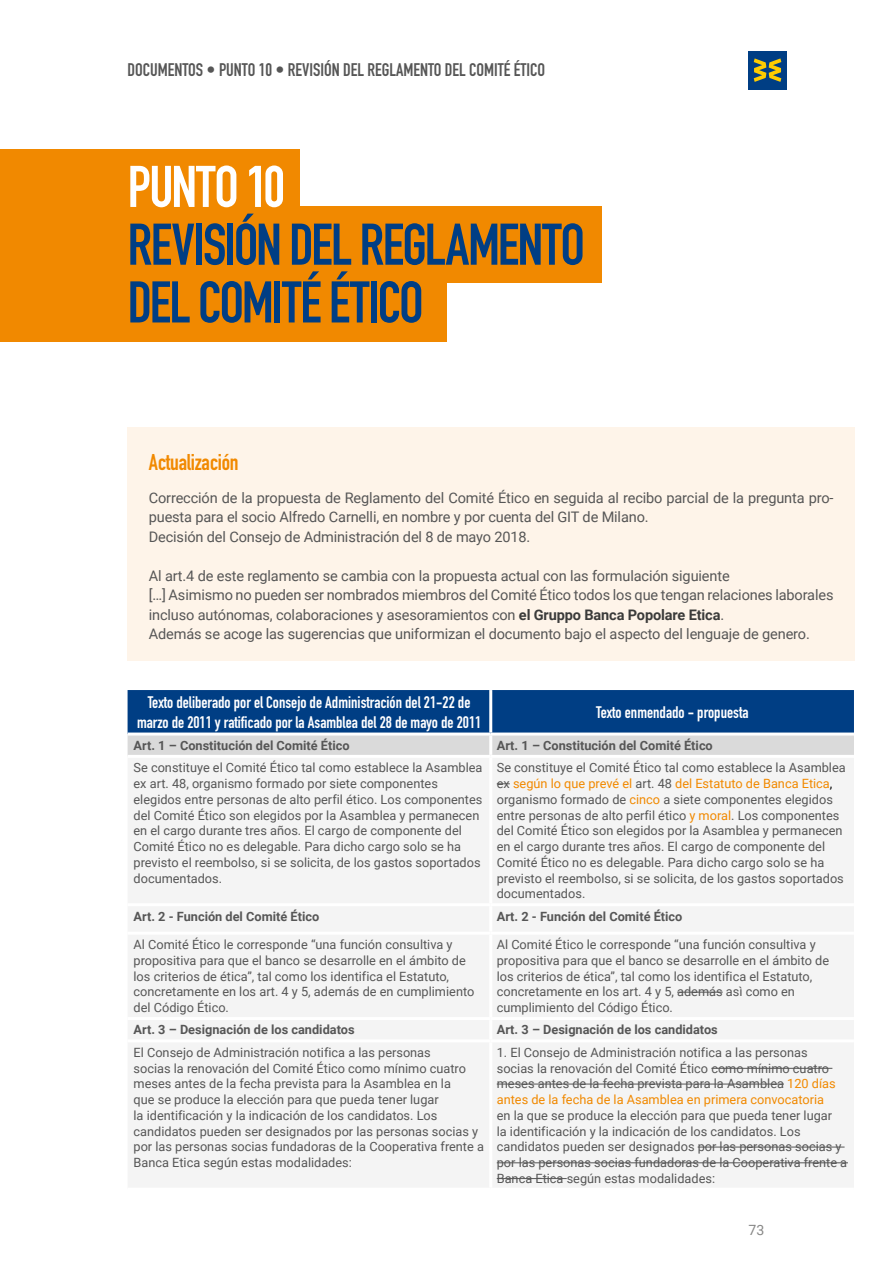
<style>
.page{position:relative;width:893px;height:1263px;background:#fff}
.page>*{position:absolute;margin:0;border:0;box-sizing:border-box;transform-origin:0 0}
.t1{font:57.75px/57.8px "DIN Engschrift Std";letter-spacing:-.03em;color:#003e84}
.t2{font:57.75px "DIN Engschrift Std";letter-spacing:-.035em;color:#fff}
.t3{font:22.5px "DIN Engschrift Std";letter-spacing:-.01em;color:#f18900}
.t4{font:18px "DIN Engschrift Std";color:#565656}
.t5{font:16.5px/19.5px "DIN Engschrift Std";color:#fff;text-align:center}
.t6{font:14.55px/19.5px "Roboto";letter-spacing:-.01em;color:#565656}
.t7{font:14.1px "Roboto";color:#878786}
.t8{font:12.75px/15.8px "Roboto";color:#565656}
.t9{font:700 12.75px "Roboto";color:#565656}
.s1{font-weight:700;color:#3b3b3a}
.s2{color:#f18900}
.s3{color:#000}
</style>
<div class="page">
<div style="left:748px;top:51px;width:39px;height:38px;background:#003e84"></div>
<svg style="left:754px;top:58px;width:27px;height:24px"></svg>
<div style="left:0;top:207px;width:601px;height:76px;background:#f18900"></div>
<div style="left:0;top:265px;width:446px;height:77px;background:#f18900"></div>
<div style="left:0;top:149px;width:299px;height:76px;background:#f18900"></div>
<svg style="left:128px;top:690px;width:726px;height:65px;background:#4670a0"></svg>
<div style="left:128px;top:758px;width:726px;height:429px;background:#f4f4f4"></div>
<hr style="left:489px;top:690px;width:3px;height:42px;background:#fff">
<hr style="left:128px;top:732px;width:363px;height:3px;background:#fff">
<hr style="left:491px;top:732px;width:363px;height:3px;background:#fff">
<hr style="left:489px;top:735px;width:3px;height:20px;background:#fff">
<hr style="left:489px;top:758px;width:3px;height:145px;background:#fff">
<hr style="left:128px;top:903px;width:363px;height:3px;background:#fff">
<hr style="left:491px;top:903px;width:363px;height:3px;background:#fff">
<hr style="left:489px;top:906px;width:3px;height:26px;background:#fff">
<hr style="left:128px;top:932px;width:363px;height:3px;background:#fff">
<hr style="left:491px;top:932px;width:363px;height:3px;background:#fff">
<hr style="left:489px;top:935px;width:3px;height:82px;background:#fff">
<hr style="left:128px;top:1017px;width:363px;height:3px;background:#fff">
<hr style="left:491px;top:1017px;width:363px;height:3px;background:#fff">
<hr style="left:489px;top:1020px;width:3px;height:19px;background:#fff">
<hr style="left:128px;top:1039px;width:363px;height:3px;background:#fff">
<hr style="left:491px;top:1039px;width:363px;height:3px;background:#fff">
<hr style="left:489px;top:1042px;width:3px;height:146px;background:#fff">
<svg style="left:497px;top:783px;width:13px;height:1px"></svg>
<hr style="left:677px;top:992px;width:46px;height:1px;background:#565656">
<hr style="left:711px;top:1068px;width:121px;height:1px;background:#565656">
<hr style="left:497px;top:1084px;width:287px;height:1px;background:#565656">
<hr style="left:698px;top:1147px;width:147px;height:1px;background:#565656">
<hr style="left:497px;top:1162px;width:351px;height:1px;background:#565656">
<hr style="left:497px;top:1178px;width:70px;height:1px;background:#565656">
<div style="left:128px;top:427px;width:727px;height:233px;background:#fef4e9"></div>
<h3 class="t4" style="left:128px;top:59px;width:419px">DOCUMENTOS • PUNTO 10 • REVISIÓN DEL REGLAMENTO DEL COMITÉ ÉTICO</h3>
<h1 class="t2" style="left:128px;top:153px;width:159px">PUNTO 10</h1>
<h1 class="t1" style="left:128px;top:216px;width:459px">REVISIÓN DEL REGLAMENTO<br>DEL COMITÉ ÉTICO</h1>
<h2 class="t3" style="left:149px;top:449px;width:91px">Actualización</h2>
<p class="t6" style="left:149px;top:487px;width:686px">Corrección de la propuesta de Reglamento del Comité Ético en seguida al recibo parcial de la pregunta pro&shy;puesta para el socio Alfredo Carnelli, en nombre y por cuenta del GIT de Milano.<br>Decisión del Consejo de Administración del 8 de mayo 2018.</p>
<p class="t6" style="left:149px;top:565px;width:686px">Al art.4 de este reglamento se cambia con la propuesta actual con las formulación siguiente<br>[…] Asimismo no pueden ser nombrados miembros del Comité Ético todos los que tengan relaciones laborales incluso autónomas, colaboraciones y asesoramientos con <span class="s1">el Gruppo Banca Popolare Etica</span>.<br>Además se acoge las sugerencias que uniformizan el documento bajo el aspecto del lenguaje de genero.</p>
<p class="t5" style="left:137px;top:693px;width:346px">Texto deliberado por el Consejo de Administración del 21-22 de marzo de 2011 y ratificado por la Asamblea del 28 de mayo de 2011</p>
<p class="t5" style="left:596px;top:702px;width:154px">Texto enmendado - propuesta</p>
<p class="t9" style="left:134px;top:736px;width:218px">Art. 1 – Constitución del Comité Ético</p>
<p class="t9" style="left:497px;top:736px;width:218px">Art. 1 – Constitución del Comité Ético</p>
<p class="t8" style="left:134px;top:759px;width:350px">Se constituye el Comité Ético tal como establece la Asamblea ex art. 48, organismo formado por siete componentes elegidos entre personas de alto perfil ético. Los componentes del Comité Ético son elegidos por la Asamblea y permanecen en el cargo durante tres años. El cargo de componente del Comité Ético no es delegable. Para dicho cargo solo se ha previsto el reembolso, si se solicita, de los gastos soportados documentados.</p>
<p class="t8" style="left:497px;top:759px;width:350px">Se constituye el Comité Ético tal como establece la Asamblea ex <span class="s2">según lo que prevé el</span> art. 48 <span class="s2">del Estatuto de Banca Etica</span><span class="s3">, </span>organismo formado de <span class="s2">cinco</span> a siete componentes elegidos entre personas de alto perfil ético <span class="s2">y moral</span>. Los componentes del Comité Ético son elegidos por la Asamblea y permanecen en el cargo durante tres años. El cargo de componente del Comité Ético no es delegable. Para dicho cargo solo se ha previsto el reembolso, si se solicita, de los gastos soportados documentados.</p>
<p class="t9" style="left:134px;top:907px;width:187px">Art. 2 - Función del Comité Ético</p>
<p class="t9" style="left:497px;top:907px;width:187px">Art. 2 - Función del Comité Ético</p>
<p class="t8" style="left:134px;top:936px;width:342px">Al Comité Ético le corresponde “una función consultiva y propositiva para que el banco se desarrolle en el ámbito de los criterios de ética”, tal como los identifica el Estatuto, concretamente en los art. 4 y 5, además de en cumplimiento del Código Ético.</p>
<p class="t8" style="left:497px;top:936px;width:334px">Al Comité Ético le corresponde “una función consultiva y propositiva para que el banco se desarrolle en el ámbito de los criterios de ética”, tal como los identifica el Estatuto, concretamente en los art. 4 y 5, además asì como en cumplimiento del Código Ético.</p>
<p class="t9" style="left:134px;top:1021px;width:223px">Art. 3 – Designación de los candidatos</p>
<p class="t9" style="left:497px;top:1021px;width:223px">Art. 3 – Designación de los candidatos</p>
<p class="t8" style="left:134px;top:1044px;width:352px">El Consejo de Administración notifica a las personas<br>socias la renovación del Comité Ético como mínimo cuatro meses antes de la fecha prevista para la Asamblea en la<br>que se produce la elección para que pueda tener lugar<br>la identificación y la indicación de los candidatos. Los candidatos pueden ser designados por las personas socias y por las personas socias fundadoras de la Cooperativa frente a Banca Etica según estas modalidades:</p>
<p class="t8" style="left:497px;top:1044px;width:340px">1. El Consejo de Administración notifica a las personas socias la renovación del Comité Ético como mínimo cuatro meses antes de la fecha prevista para la Asamblea <span class="s2">120 días antes de la fecha de la Asamblea en primera convocatoria</span></p>
<p class="t8" style="left:497px;top:1107px;width:352px">en la que se produce la elección para que pueda tener lugar<br>la identificación y la indicación de los candidatos. Los candidatos pueden ser designados por las personas socias y por las personas socias fundadoras de la Cooperativa frente a Banca Etica según estas modalidades:</p>
<p class="t7" style="left:748px;top:1220px;width:17px">73</p>
</div>
